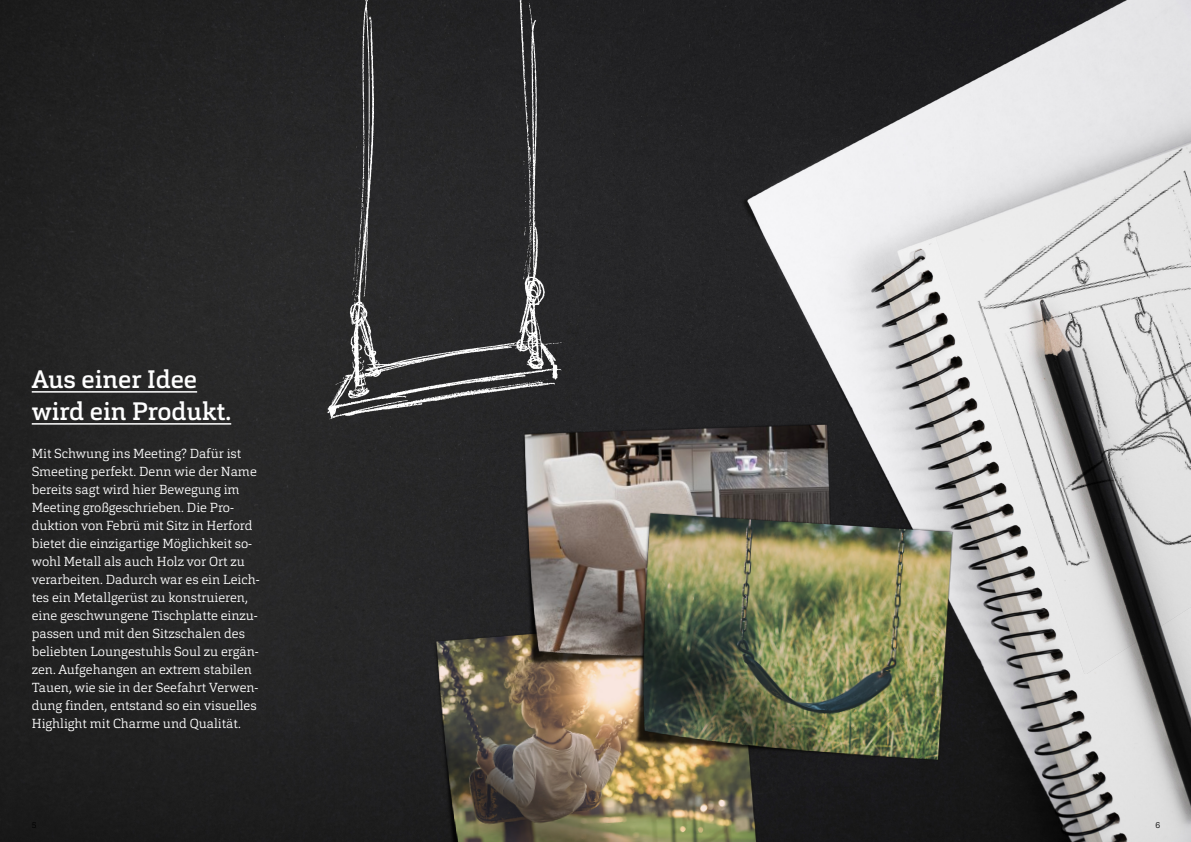
<style>
.page{position:relative;width:1191px;height:842px;background:#fff}
.page>*{position:absolute;margin:0;border:0;box-sizing:border-box;transform-origin:0 0}
.t1{font:500 25px/32px "Cargan";color:#fff}
.t2{font:300 13px/18px "Cargan";color:#fff}
.t3{font:300 8.5px "Cargan";color:#000}
</style>
<div class="page">
<img style="left:0;top:0;width:1191px;height:842px">
<hr style="left:32px;top:391px;width:165px;height:2px;background:#fff">
<hr style="left:32px;top:423px;width:199px;height:2px;background:#fff">
<img style="left:935px;top:136px;width:256px;height:538px">
<img style="left:414px;top:569px;width:360px;height:273px">
<img style="left:504px;top:377px;width:349px;height:327px">
<img style="left:615px;top:465px;width:359px;height:337px">
<img style="left:291px;top:0;width:312px;height:436px">
<h1 class="t1" style="left:32px;top:363px;width:201px">Aus einer Idee wird ein Produkt.</h1>
<p class="t2" style="left:32px;top:444px;width:229px">Mit Schwung ins Meeting? Dafür ist Smeeting perfekt. Denn wie der Name bereits sagt wird hier Bewegung im Meeting großgeschrieben. Die Pro&shy;duktion von Febrü mit Sitz in Herford bietet die einzigartige Möglichkeit so&shy;wohl Metall als auch Holz vor Ort zu verarbeiten. Dadurch war es ein Leich&shy;tes ein Metallgerüst zu konstruieren, eine geschwungene Tischplatte einzu&shy;passen und mit den Sitzschalen des beliebten Loungestuhls Soul zu ergän&shy;zen. Aufgehangen an extrem stabilen Tauen, wie sie in der Seefahrt Verwen&shy;dung finden, entstand so ein visuelles Highlight mit Charme und Qualität.</p>
<p class="t3" style="left:1155px;top:819px;width:6px">6</p>
</div>
